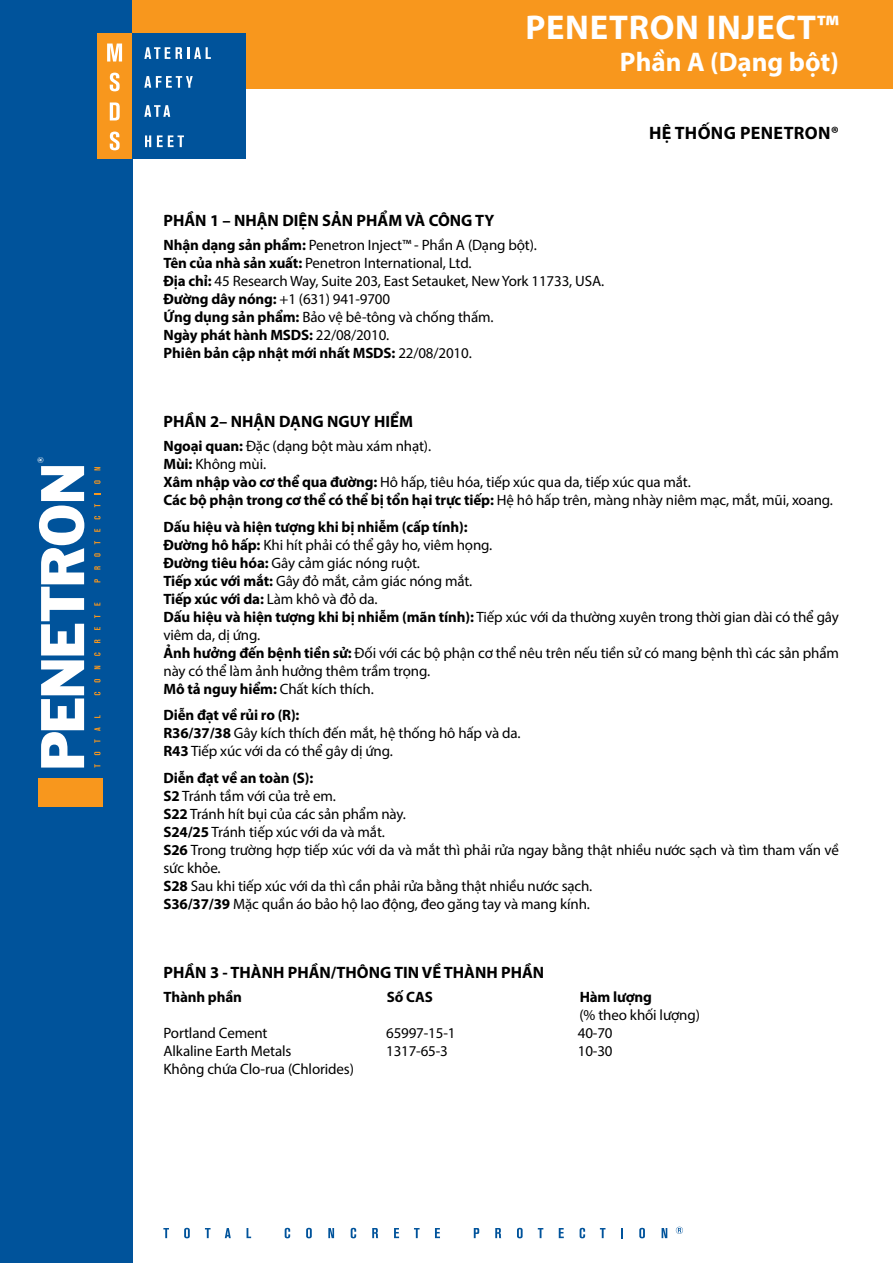
<style>
.page{position:relative;width:893px;height:1263px;background:#fff}
.page>*{position:absolute;margin:0;border:0;box-sizing:border-box;transform-origin:0 0}
.t1{font:700 34.5px "Myriad Pro";letter-spacing:.02em;color:#fff}
.t2{font:700 27px "Myriad Pro";color:#fff}
.t3{font:700 18px "Myriad Pro";letter-spacing:.02em;color:#000}
.t4{font:700 16.5px "Myriad Pro";color:#000}
.t5{font:15px/18px "Myriad Pro";letter-spacing:-.01em;color:#000}
.t6{font:700 15px "Myriad Pro";letter-spacing:-.01em;color:#000}
.s1{font-weight:700}
</style>
<div class="page">
<div style="left:0;top:0;width:133px;height:1263px;background:#00539b"></div>
<div style="left:38px;top:778px;width:65px;height:28px;background:#f8971d"></div>
<svg style="left:38px;top:457px;width:46px;height:310px"></svg>
<svg style="left:94px;top:764px;width:6px;height:3px"></svg>
<svg style="left:94px;top:752px;width:6px;height:3px"></svg>
<svg style="left:94px;top:739px;width:6px;height:4px"></svg>
<svg style="left:94px;top:727px;width:6px;height:4px"></svg>
<svg style="left:94px;top:715px;width:6px;height:3px"></svg>
<svg style="left:94px;top:692px;width:6px;height:3px"></svg>
<svg style="left:94px;top:679px;width:6px;height:3px"></svg>
<svg style="left:94px;top:666px;width:6px;height:3px"></svg>
<svg style="left:94px;top:652px;width:6px;height:4px"></svg>
<svg style="left:94px;top:639px;width:6px;height:4px"></svg>
<svg style="left:94px;top:627px;width:6px;height:3px"></svg>
<svg style="left:94px;top:615px;width:6px;height:3px"></svg>
<svg style="left:94px;top:603px;width:6px;height:3px"></svg>
<svg style="left:94px;top:579px;width:6px;height:3px"></svg>
<svg style="left:94px;top:566px;width:6px;height:4px"></svg>
<svg style="left:94px;top:553px;width:6px;height:4px"></svg>
<svg style="left:94px;top:541px;width:6px;height:3px"></svg>
<svg style="left:94px;top:529px;width:6px;height:3px"></svg>
<svg style="left:94px;top:516px;width:6px;height:3px"></svg>
<svg style="left:94px;top:504px;width:6px;height:3px"></svg>
<svg style="left:94px;top:480px;width:6px;height:4px"></svg>
<svg style="left:94px;top:467px;width:6px;height:3px"></svg>
<div style="left:133px;top:0;width:760px;height:89px;background:#f8971d"></div>
<svg style="left:163px;top:1228px;width:6px;height:10px"></svg>
<svg style="left:184px;top:1228px;width:6px;height:10px"></svg>
<svg style="left:205px;top:1228px;width:6px;height:10px"></svg>
<svg style="left:225px;top:1228px;width:6px;height:10px"></svg>
<svg style="left:247px;top:1228px;width:4px;height:10px"></svg>
<svg style="left:285px;top:1228px;width:5px;height:10px"></svg>
<svg style="left:306px;top:1228px;width:6px;height:10px"></svg>
<svg style="left:328px;top:1228px;width:6px;height:10px"></svg>
<svg style="left:351px;top:1228px;width:5px;height:10px"></svg>
<svg style="left:372px;top:1228px;width:6px;height:10px"></svg>
<svg style="left:394px;top:1228px;width:5px;height:10px"></svg>
<svg style="left:414px;top:1228px;width:6px;height:10px"></svg>
<svg style="left:435px;top:1228px;width:5px;height:10px"></svg>
<svg style="left:474px;top:1228px;width:5px;height:10px"></svg>
<svg style="left:495px;top:1228px;width:6px;height:10px"></svg>
<svg style="left:517px;top:1228px;width:6px;height:10px"></svg>
<svg style="left:538px;top:1228px;width:5px;height:10px"></svg>
<svg style="left:559px;top:1228px;width:5px;height:10px"></svg>
<svg style="left:580px;top:1228px;width:5px;height:10px"></svg>
<svg style="left:600px;top:1228px;width:5px;height:10px"></svg>
<svg style="left:621px;top:1228px;width:2px;height:10px"></svg>
<svg style="left:639px;top:1228px;width:6px;height:10px"></svg>
<svg style="left:662px;top:1228px;width:5px;height:10px"></svg>
<svg style="left:676px;top:1227px;width:7px;height:7px"></svg>
<div style="left:97px;top:33px;width:36px;height:126px;background:#f8971d"></div>
<div style="left:133px;top:33px;width:113px;height:126px;background:#00539b"></div>
<svg style="left:144px;top:47px;width:26px;height:12px"></svg>
<svg style="left:176px;top:47px;width:35px;height:12px"></svg>
<svg style="left:144px;top:76px;width:49px;height:12px"></svg>
<svg style="left:144px;top:105px;width:26px;height:12px"></svg>
<svg style="left:145px;top:135px;width:6px;height:12px"></svg>
<svg style="left:157px;top:135px;width:27px;height:12px"></svg>
<svg style="left:107px;top:44px;width:15px;height:18px"></svg>
<svg style="left:110px;top:102px;width:10px;height:18px"></svg>
<svg style="left:110px;top:132px;width:10px;height:18px"></svg>
<svg style="left:110px;top:73px;width:10px;height:18px"></svg>
<h1 class="t1" style="left:525px;top:5px;width:43px">Penetron</h1>
<h1 class="t1" style="left:707px;top:5px;width:134px">Inject™</h1>
<h2 class="t2" style="left:620px;top:45px;width:220px">Phần A (Dạng bột)</h2>
<p class="t4" style="left:163px;top:210px;width:332px">PHẦN 1 – NHẬN DIỆN SẢN PHẨM VÀ CÔNG TY</p>
<p class="t5" style="left:163px;top:236px;width:442px"><span class="s1">Nhận dạng sản phẩm:</span> Penetron Inject™ - Phần A (Dạng bột).<br><span class="s1">Tên của nhà sản xuất:</span> Penetron International, Ltd.<br><span class="s1">Địa chỉ:</span> 45 Research Way, Suite 203, East Setauket, New York 11733, USA.<br><span class="s1">Đường dây nóng:</span> +1 (631) 941-9700<br><span class="s1">Ứng dụng sản phẩm:</span> Bảo vệ bê-tông và chống thấm.<br><span class="s1">Ngày phát hành MSDS:</span> 22/08/2010.<br><span class="s1">Phiên bản cập nhật mới nhất MSDS:</span> 22/08/2010.</p>
<p class="t3" style="left:649px;top:122px;width:191px">HỆ THỐNG PENETRON®</p>
<p class="t4" style="left:163px;top:411px;width:251px">PHẦN 2– NHẬN DẠNG NGUY HIỂM</p>
<p class="t5" style="left:163px;top:437px;width:671px"><span class="s1">Ngoại quan:</span> Đặc (dạng bột màu xám nhạt).<br><span class="s1">Mùi:</span> Không mùi.<br><span class="s1">Xâm nhập vào cơ thể qua đường:</span> Hô hấp, tiêu hóa, tiếp xúc qua da, tiếp xúc qua mắt.<br><span class="s1">Các bộ phận trong cơ thể có thể bị tổn hại trực tiếp:</span> Hệ hô hấp trên, màng nhày niêm mạc, mắt, mũi, xoang.</p>
<p class="t5" style="left:163px;top:517px;width:677px"><span class="s1">Dấu hiệu và hiện tượng khi bị nhiễm (cấp tính):<br>Đường hô hấp:</span> Khi hít phải có thể gây ho, viêm họng.<br><span class="s1">Đường tiêu hóa:</span> Gây cảm giác nóng ruột.<br><span class="s1">Tiếp xúc với mắt:</span> Gây đỏ mắt, cảm giác nóng mắt.<br><span class="s1">Tiếp xúc với da:</span> Làm khô và đỏ da.<br><span class="s1">Dấu hiệu và hiện tượng khi bị nhiễm (mãn tính):</span> Tiếp xúc với da thường xuyên trong thời gian dài có thể gây viêm da, dị ứng.<br><span class="s1">Ảnh hưởng đến bệnh tiền sử:</span> Đối với các bộ phận cơ thể nêu trên nếu tiền sử có mang bệnh thì các sản phẩm này có thể làm ảnh hưởng thêm trầm trọng.<br><span class="s1">Mô tả nguy hiểm:</span> Chất kích thích.</p>
<p class="t5" style="left:163px;top:706px;width:359px"><span class="s1">Diễn đạt về rủi ro (R):<br>R36/37/38</span> Gây kích thích đến mắt, hệ thống hô hấp và da.<br><span class="s1">R43</span> Tiếp xúc với da có thể gây dị ứng.</p>
<p class="t5" style="left:163px;top:768px;width:677px"><span class="s1">Diễn đạt về an toàn (S):<br>S2</span> Tránh tầm với của trẻ em.<br><span class="s1">S22</span> Tránh hít bụi của các sản phẩm này.<br><span class="s1">S24/25</span> Tránh tiếp xúc với da và mắt.<br><span class="s1">S26</span> Trong trường hợp tiếp xúc với da và mắt thì phải rửa ngay bằng thật nhiều nước sạch và tìm tham vấn về sức khỏe.<br><span class="s1">S28</span> Sau khi tiếp xúc với da thì cần phải rửa bằng thật nhiều nước sạch.<br><span class="s1">S36/37/39</span> Mặc quần áo bảo hộ lao động, đeo găng tay và mang kính.</p>
<p class="t4" style="left:163px;top:962px;width:382px">PHẦN 3 - THÀNH PHẦN/THÔNG TIN VỀ THÀNH PHẦN</p>
<p class="t6" style="left:163px;top:987px;width:80px">Thành phần</p>
<p class="t6" style="left:387px;top:987px;width:48px">Số CAS</p>
<p class="t6" style="left:580px;top:987px;width:74px">Hàm lượng</p>
<p class="t5" style="left:579px;top:1006px;width:122px">(% theo khối lượng)</p>
<p class="t5" style="left:163px;top:1024px;width:106px">Portland Cement</p>
<p class="t5" style="left:386px;top:1024px;width:71px">65997-15-1</p>
<p class="t5" style="left:578px;top:1024px;width:36px">40-70</p>
<p class="t5" style="left:163px;top:1042px;width:129px">Alkaline Earth Metals</p>
<p class="t5" style="left:386px;top:1042px;width:63px">1317-65-3</p>
<p class="t5" style="left:578px;top:1042px;width:36px">10-30</p>
<p class="t5" style="left:163px;top:1060px;width:192px">Không chứa Clo-rua (Chlorides)</p>
</div>
